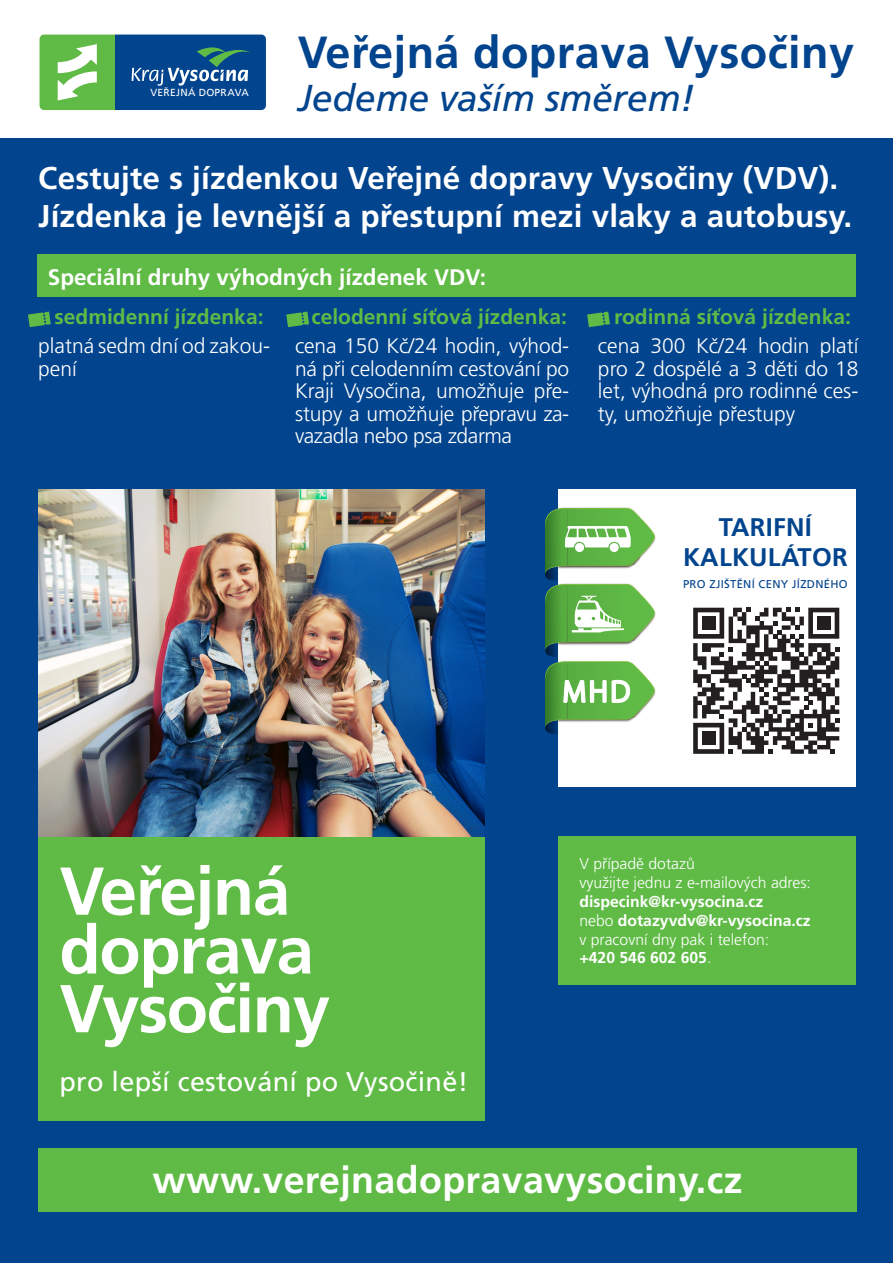
<style>
.page{position:relative;width:893px;height:1263px;background:#fff}
.page>*{position:absolute;margin:0;border:0;box-sizing:border-box;transform-origin:0 0}
.t1{font:700 67.5px "Frutiger CE";letter-spacing:-.02em;color:#fff}
.t2{font:700 45px "Frutiger CE";letter-spacing:.01em;color:#02448d}
.t3{font:700 37.5px "Frutiger CE";letter-spacing:.01em;color:#fff}
.t4{font:italic 37.5px "Frutiger CE";letter-spacing:-.01em;color:#02448d}
.t5{font:700 31.5px "Frutiger CE";letter-spacing:.005em;color:#fff}
.t6{font:27px "Frutiger CE";letter-spacing:.01em;color:#fff}
.t7{font:700 25.5px "Frutiger CE";letter-spacing:.01em;color:#02448d}
.t8{font:700 22.5px "Frutiger CE";color:#fff}
.t9{font:300 21px/22.5px "Frutiger CE";color:#fff;text-align:justify}
.t10{font:700 21px "Frutiger CE";color:#60bb46}
.t11{font:300 15.75px "Frutiger CE";color:#fff}
.t12{font:700 15.75px "Frutiger CE";color:#fff}
.t13{font:11.32px "Frutiger CE";letter-spacing:.025em;color:#02448d}
.t14{font:10.27px "Frutiger CE";letter-spacing:.03em;color:#fff}
.s1{font-weight:300}
</style>
<div class="page">
<div style="left:0;top:138px;width:893px;height:1125px;background:#02448d"></div>
<div style="left:38px;top:489px;width:447px;height:631px;background:#60bb46"></div>
<img style="left:38px;top:489px;width:447px;height:348px">
<div style="left:558px;top:489px;width:298px;height:298px;background:#fff"></div>
<svg style="left:693px;top:608px;width:146px;height:146px"></svg>
<div style="left:702px;top:616px;width:13px;height:14px;background:#231f20"></div>
<div style="left:817px;top:616px;width:13px;height:14px;background:#231f20"></div>
<div style="left:702px;top:732px;width:13px;height:13px;background:#231f20"></div>
<div style="left:37px;top:255px;width:819px;height:42px;background:#60bb46"></div>
<div style="left:558px;top:836px;width:298px;height:148px;background:#60bb46"></div>
<img style="left:561px;top:507px;width:68px;height:1px">
<svg style="left:545px;top:508px;width:110px;height:226px"></svg>
<svg style="left:28px;top:311px;width:23px;height:16px"></svg>
<svg style="left:286px;top:311px;width:23px;height:16px"></svg>
<svg style="left:587px;top:311px;width:23px;height:16px"></svg>
<svg style="left:40px;top:35px;width:226px;height:75px;background:#377a84"></svg>
<div style="left:38px;top:1148px;width:819px;height:64px;background:#60bb46"></div>
<p class="t14" style="left:150px;top:87px;width:100px">VEŘEJNÁ DOPRAVA</p>
<p class="t2" style="left:298px;top:27px;width:558px">Veřejná doprava Vysočiny</p>
<p class="t4" style="left:298px;top:77px;width:399px">Jedeme vaším směrem!</p>
<p class="t5" style="left:38px;top:160px;width:801px">Cestujte s jízdenkou Veřejné dopravy Vysočiny (VDV).</p>
<p class="t5" style="left:38px;top:198px;width:815px">Jízdenka je levnější a přestupní mezi vlaky a autobusy.</p>
<p class="t8" style="left:48px;top:264px;width:440px">Speciální druhy výhodných jízdenek VDV:</p>
<p class="t10" style="left:38px;top:305px;width:227px">• sedmidenní jízdenka:</p>
<p class="t9" style="left:38px;top:334px;width:233px">platná sedm dní od zakou&shy;pení</p>
<p class="t10" style="left:295px;top:305px;width:273px">• celodenní síťová jízdenka:</p>
<p class="t9" style="left:295px;top:334px;width:276px">cena 150 Kč/24 hodin, výhod&shy;ná při celodenním cestování po Kraji Vysočina, umožňuje pře&shy;stupy a umožňuje přepravu za&shy;vazadla nebo psa zdarma</p>
<p class="t10" style="left:598px;top:305px;width:254px">• rodinná síťová jízdenka:</p>
<p class="t9" style="left:598px;top:334px;width:262px">cena 300 Kč/24 hodin platí pro 2 dospělé a 3 děti do 18 let, výhodná pro rodinné ces&shy;ty, umožňuje přestupy</p>
<p class="t7" style="left:719px;top:512px;width:95px">TARIFNÍ</p>
<p class="t7" style="left:683px;top:543px;width:166px">KALKULÁTOR</p>
<p class="t13" style="left:683px;top:577px;width:166px">PRO ZJIŠTĚNÍ CENY JÍZDNÉHO</p>
<p class="t1" style="left:60px;top:853px;width:232px">Veřejná</p>
<p class="t1" style="left:60px;top:911px;width:256px">doprava</p>
<p class="t1" style="left:60px;top:970px;width:272px">Vysočiny</p>
<p class="t6" style="left:60px;top:1066px;width:410px">pro lepší cestování po Vysočině!</p>
<p class="t11" style="left:579px;top:854px;width:117px">V případě dotazů</p>
<p class="t11" style="left:579px;top:873px;width:233px">využijte jednu z e-mailových adres:</p>
<p class="t12" style="left:579px;top:892px;width:186px">dispecink@kr-vysocina.cz</p>
<p class="t12" style="left:579px;top:911px;width:233px"><span class="s1">nebo</span> dotazyvdv@kr-vysocina.cz</p>
<p class="t11" style="left:579px;top:930px;width:191px">v pracovní dny pak i telefon:</p>
<p class="t12" style="left:579px;top:949px;width:134px">+420 546 602 605<span class="s1">.</span></p>
<p class="t3" style="left:153px;top:1158px;width:591px">www.verejnadopravavysociny.cz</p>
</div>
